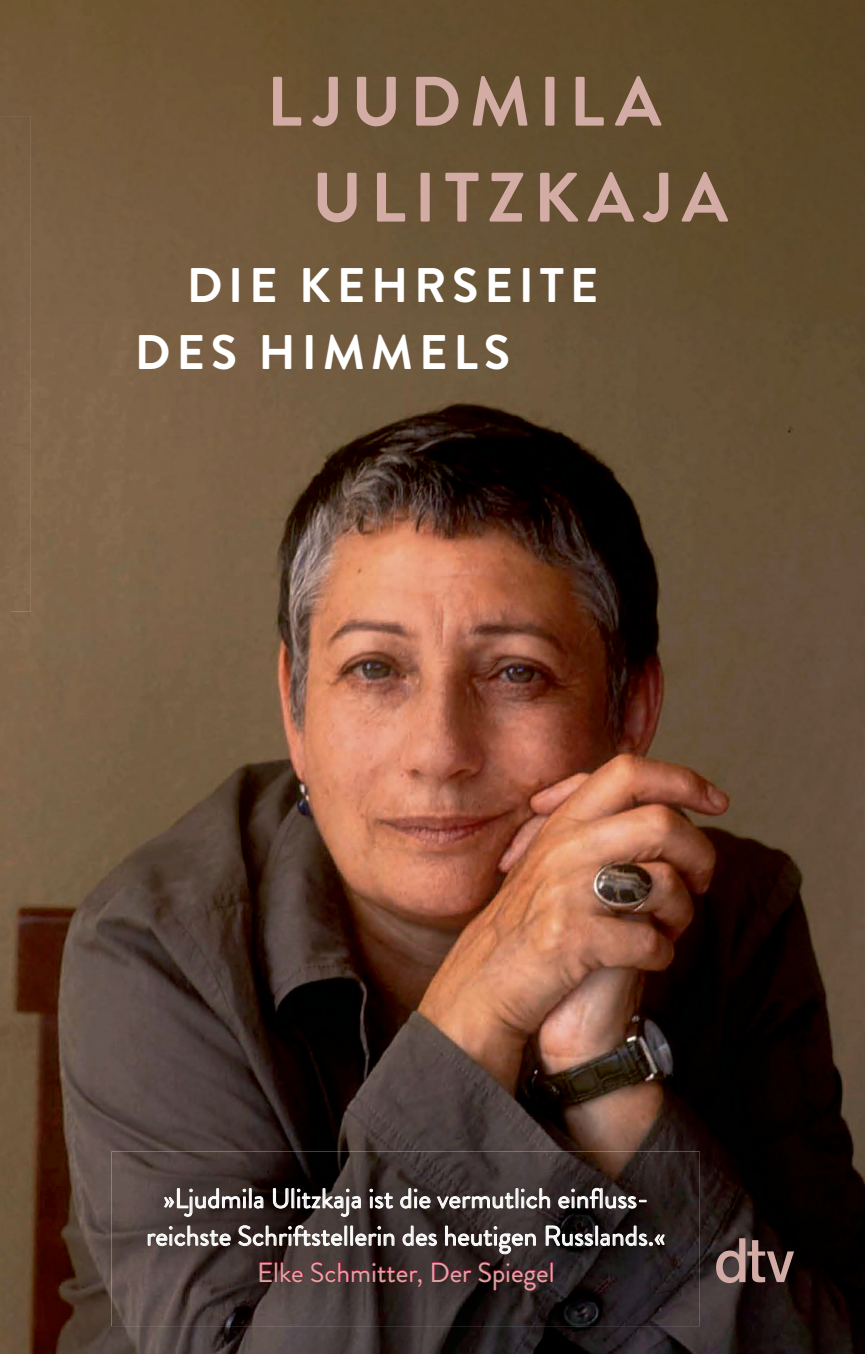
<style>
.page{position:relative;width:865px;height:1354px;background:#fff}
.page>*{position:absolute;margin:0;border:0;box-sizing:border-box;transform-origin:0 0}
.t1{font:700 69.75px/96px "Brandon Grotesque";letter-spacing:.12em;color:#d3aca6}
.t2{font:700 48.5px/66.8px "Brandon Grotesque";letter-spacing:.12em;color:#fff}
.t3{font:27.5px/37.5px "Brandon Grotesque";color:#fff;text-align:center}
.t4{font:27.5px "Brandon Grotesque";color:#d3aca6}
</style>
<div class="page">
<img style="left:0;top:0;width:865px;height:1354px">
<img style="left:111px;top:1151px;width:588px;height:175px">
<svg style="left:165px;top:1188px;width:98px;height:28px;background:#5e5452"></svg>
<svg style="left:273px;top:1188px;width:87px;height:28px;background:#524b4a"></svg>
<svg style="left:370px;top:1189px;width:23px;height:19px"></svg>
<svg style="left:400px;top:1188px;width:30px;height:20px"></svg>
<svg style="left:437px;top:1188px;width:113px;height:20px;background:#686060"></svg>
<svg style="left:558px;top:1188px;width:88px;height:20px;background:#595150"></svg>
<svg style="left:148px;top:1226px;width:82px;height:19px;background:#736a67"></svg>
<svg style="left:239px;top:1225px;width:155px;height:20px;background:#655c5a"></svg>
<svg style="left:403px;top:1226px;width:33px;height:20px"></svg>
<svg style="left:445px;top:1226px;width:90px;height:28px;background:#595150"></svg>
<svg style="left:546px;top:1226px;width:118px;height:20px;background:#4f4b4b"></svg>
<svg style="left:260px;top:1262px;width:43px;height:20px"></svg>
<svg style="left:311px;top:1262px;width:111px;height:24px;background:#4b252c"></svg>
<svg style="left:432px;top:1262px;width:39px;height:20px"></svg>
<svg style="left:479px;top:1262px;width:73px;height:28px;background:#3c171f"></svg>
<div style="left:0;top:116px;width:31px;height:496px;background:#7e6348"></div>
<img style="left:0;top:580px;width:10px;height:626px">
<svg style="left:716px;top:1238px;width:78px;height:45px;background:#634d4b"></svg>
<h1 class="t1" style="left:312px;top:55px;width:417px;text-indent:-45px">LJUDMILA<br>ULITZKAJA</h1>
<h2 class="t2" style="left:135px;top:253px;width:465px;text-indent:52px">DIE KEHRSEITE<br>DES HIMMELS</h2>
<p class="t3" style="left:146px;top:1180px;width:520px">»Ljudmila Ulitzkaja ist die vermutlich einfluss&shy;reichste Schriftstellerin des heutigen Russlands.«</p>
<p class="t4" style="left:257px;top:1253px;width:299px">Elke Schmitter, Der Spiegel</p>
</div>
